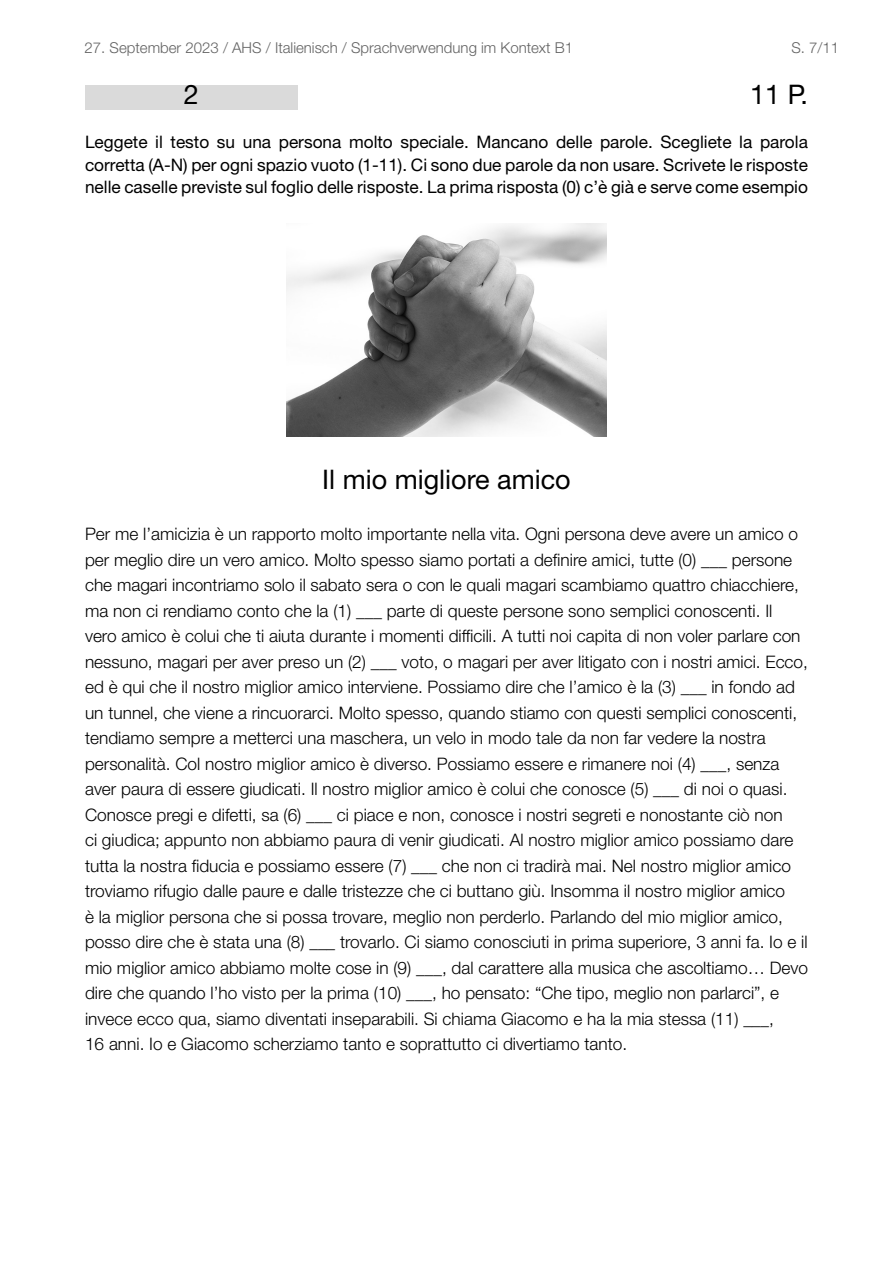
<style>
.page{position:relative;width:893px;height:1263px;background:#fff}
.page>*{position:absolute;margin:0;border:0;box-sizing:border-box;transform-origin:0 0}
.t1{font:27px "Helvetica Neue LT Pro";color:#000}
.t2{font:300 17.25px/25.5px "Helvetica Neue LT Pro";color:#000}
.t3{font:17.25px/22.5px "Helvetica Neue LT Pro";color:#000;text-align:justify}
.t4{font:300 15px "Helvetica Neue LT Std";color:#636363}
</style>
<div class="page">
<div style="left:85px;top:85px;width:213px;height:24px;background:#dadada"></div>
<img style="left:287px;top:224px;width:319px;height:212px">
<p class="t4" style="left:85px;top:39px;width:490px">27. September 2023 / AHS / Italienisch / Sprachverwendung im Kontext B1</p>
<p class="t4" style="left:791px;top:39px;width:49px">S. 7/11</p>
<h1 class="t1" style="left:184px;top:78px;width:17px">2</h1>
<h1 class="t1" style="left:750px;top:78px;width:59px">11 P.</h1>
<p class="t3" style="left:85px;top:130px;width:724px">Leggete il testo su una persona molto speciale. Mancano delle parole. Scegliete la parola corretta (A-N) per ogni spazio vuoto (1-11). Ci sono due parole da non usare. Scrivete le risposte nelle caselle previste sul foglio delle risposte. La prima risposta (0) c’è già e serve come esempio</p>
<h1 class="t1" style="left:322px;top:463px;width:250px">Il mio migliore amico</h1>
<p class="t2" style="left:85px;top:521px;width:724px">Per me l’amicizia è un rapporto molto importante nella vita. Ogni persona deve avere un amico o per meglio dire un vero amico. Molto spesso siamo portati a definire amici, tutte (0) ___ persone che magari incontriamo solo il sabato sera o con le quali magari scambiamo quattro chiacchiere, ma non ci rendiamo conto che la (1) ___ parte di queste persone sono semplici conoscenti. Il vero amico è colui che ti aiuta durante i momenti difficili. A tutti noi capita di non voler parlare con nessuno, magari per aver preso un (2) ___ voto, o magari per aver litigato con i nostri amici. Ecco, ed è qui che il nostro miglior amico interviene. Possiamo dire che l’amico è la (3) ___ in fondo ad un tunnel, che viene a rincuorarci. Molto spesso, quando stiamo con questi semplici conoscenti, tendiamo sempre a metterci una maschera, un velo in modo tale da non far vedere la nostra personalità. Col nostro miglior amico è diverso. Possiamo essere e rimanere noi (4) ___, senza aver paura di essere giudicati. Il nostro miglior amico è colui che conosce (5) ___ di noi o quasi.<br>Conosce pregi e difetti, sa (6) ___ ci piace e non, conosce i nostri segreti e nonostante ciò non<br>ci giudica; appunto non abbiamo paura di venir giudicati. Al nostro miglior amico possiamo dare tutta la nostra fiducia e possiamo essere (7) ___ che non ci tradirà mai. Nel nostro miglior amico troviamo rifugio dalle paure e dalle tristezze che ci buttano giù. Insomma il nostro miglior amico<br>è la miglior persona che si possa trovare, meglio non perderlo. Parlando del mio miglior amico, posso dire che è stata una (8) ___ trovarlo. Ci siamo conosciuti in prima superiore, 3 anni fa. Io e il mio miglior amico abbiamo molte cose in (9) ___, dal carattere alla musica che ascoltiamo… Devo dire che quando l’ho visto per la prima (10) ___, ho pensato: “Che tipo, meglio non parlarci”, e invece ecco qua, siamo diventati inseparabili. Si chiama Giacomo e ha la mia stessa (11) ___,<br>16 anni. Io e Giacomo scherziamo tanto e soprattutto ci divertiamo tanto.</p>
</div>
